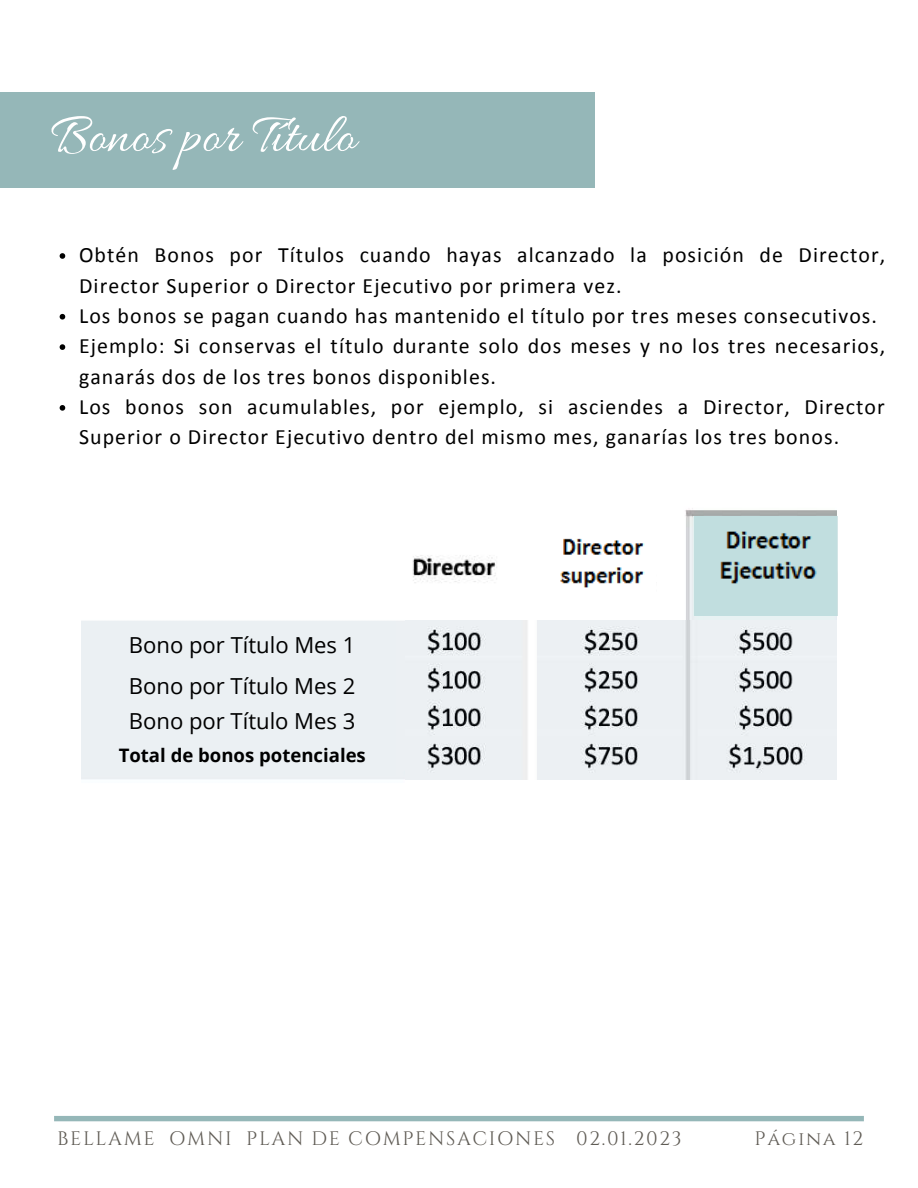
<style>
.page{position:relative;width:918px;height:1188px;background:#fff}
.page>*{position:absolute;margin:0;border:0;box-sizing:border-box;transform-origin:0 0}
.t1{font:57px "Allura";color:#fff}
.t2{font:22.05px/40.7px "Open Sans";color:#000}
.t3{font:21.9px/30.3px "Calibri";letter-spacing:.05em;color:#000}
.t4{font:19.5px "Cinzel";letter-spacing:.085em;color:#605c55}
.t5{font:700 18.6px "Open Sans";color:#000}
</style>
<div class="page">
<div style="left:54px;top:1116px;width:810px;height:5px;background:#95b7b8"></div>
<div style="left:0;top:92px;width:595px;height:95px;background:#95b7b8"></div>
<img style="left:405px;top:508px;width:431px;height:271px">
<div style="left:81px;top:621px;width:314px;height:154px;background:#ebf0f3"></div>
<svg style="left:60px;top:253px;width:5px;height:6px"></svg>
<svg style="left:60px;top:314px;width:5px;height:6px"></svg>
<svg style="left:60px;top:344px;width:5px;height:6px"></svg>
<svg style="left:60px;top:405px;width:5px;height:6px"></svg>
<img style="left:553px;top:528px;width:102px;height:76px">
<img style="left:693px;top:516px;width:144px;height:99px">
<h1 class="t1" style="left:51px;top:104px;width:307px">Bonos por Título</h1>
<p class="t3" style="left:79px;top:242px;width:808px">Obtén Bonos por Títulos cuando hayas alcanzado la posición de Director, Director Superior o Director Ejecutivo por primera vez.<br>Los bonos se pagan cuando has mantenido el título por tres meses consecutivos.<br>Ejemplo: Si conservas el título durante solo dos meses y no los tres necesarios, ganarás dos de los tres bonos disponibles.<br>Los bonos son acumulables, por ejemplo, si asciendes a Director, Director Superior o Director Ejecutivo dentro del mismo mes, ganarías los tres bonos.</p>
<p class="t2" style="left:129px;top:624px;width:228px">Bono por Título Mes 1<br>Bono por Título Mes 2</p>
<p class="t2" style="left:129px;top:700px;width:228px">Bono por Título Mes 3</p>
<p class="t5" style="left:119px;top:742px;width:249px">Total de bonos potenciales</p>
<p class="t4" style="left:57px;top:1126px;width:626px">BELLAME OMNI PLAN DE COMPENSACIONES 02.01.2023</p>
<p class="t4" style="left:755px;top:1126px;width:110px">Página 12</p>
</div>
